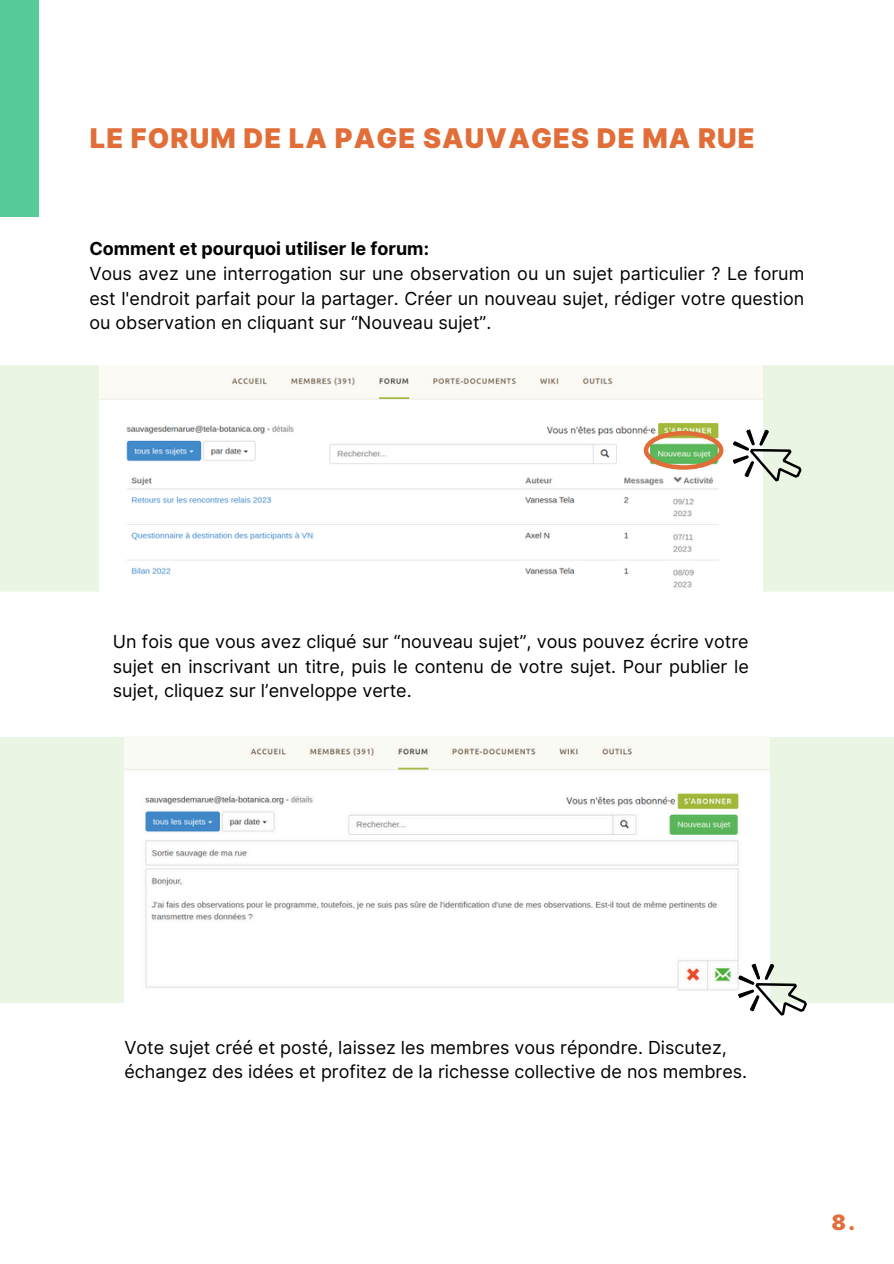
<style>
.page{position:relative;width:894px;height:1264px;background:#fff}
.page>*{position:absolute;margin:0;border:0;box-sizing:border-box;transform-origin:0 0}
.t1{font:900 27.15px "Inter";letter-spacing:.04em;color:#e16e38}
.t2{font:900 21.15px "Inter";color:#e16e38}
.t3{font:18px/24.8px "Inter";color:#000;text-align:justify}
.t4{font:700 18px "Inter";color:#000}
</style>
<div class="page">
<div style="left:0;top:0;width:38px;height:216px;background:#57cc99"></div>
<div style="left:0;top:365px;width:893px;height:226px;background:#eaf5e4"></div>
<img style="left:99px;top:365px;width:663px;height:226px">
<svg style="left:732px;top:429px;width:72px;height:64px"></svg>
<div style="left:0;top:737px;width:893px;height:266px;background:#eaf5e4"></div>
<img style="left:124px;top:737px;width:645px;height:265px">
<svg style="left:737px;top:963px;width:72px;height:53px"></svg>
<svg style="left:643px;top:431px;width:80px;height:38px"></svg>
<p class="t1" style="left:90px;top:122px;width:666px">LE FORUM DE LA PAGE SAUVAGES DE MA RUE</p>
<h1 class="t4" style="left:89px;top:238px;width:341px">Comment et pourquoi utiliser le forum:</h1>
<p class="t3" style="left:89px;top:261px;width:716px">Vous avez une interrogation sur une observation ou un sujet particulier ? Le forum est l'endroit parfait pour la partager. Créer un nouveau sujet, rédiger votre question ou observation en cliquant sur “Nouveau sujet”.</p>
<p class="t3" style="left:113px;top:629px;width:637px">Un fois que vous avez cliqué sur “nouveau sujet”, vous pouvez écrire votre sujet en inscrivant un titre, puis le contenu de votre sujet. Pour publier le sujet, cliquez sur l’enveloppe verte.</p>
<p class="t3" style="left:124px;top:1034px;width:624px">Vote sujet créé et posté, laissez les membres vous répondre. Discutez, échangez des idées et profitez de la richesse collective de nos membres.</p>
<p class="t2" style="left:831px;top:1209px;width:25px">8.</p>
</div>
